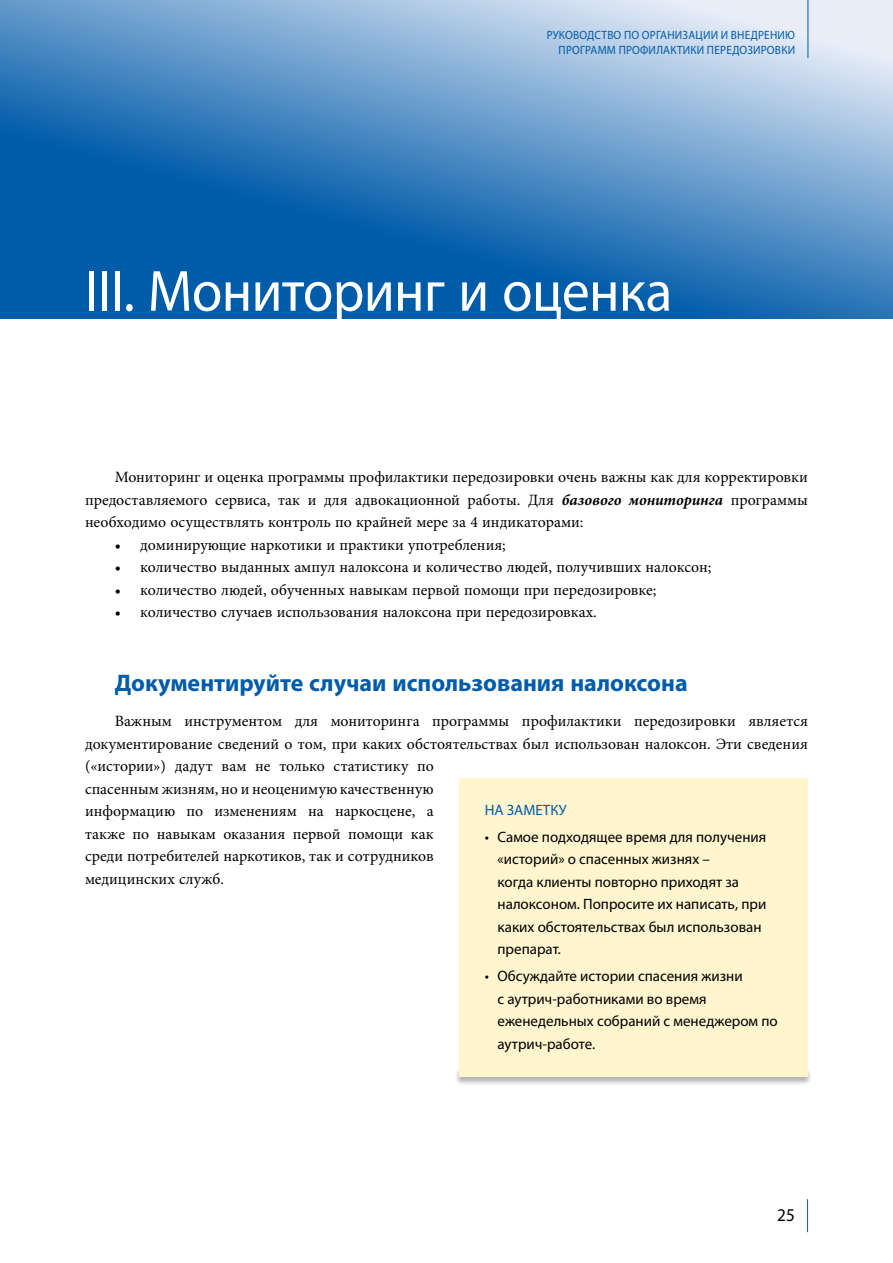
<style>
.page{position:relative;width:893px;height:1263px;background:#fff}
.page>*{position:absolute;margin:0;border:0;box-sizing:border-box;transform-origin:0 0}
.t1{font:58.5px "Myriad Pro";letter-spacing:-.01em;color:#fff;scale:.95 1}
.t2{font:700 24px "Myriad Pro";color:#005ba9}
.t3{font:18px "Myriad Pro";color:#000;scale:.95 1}
.t4{font:15.75px/22.5px "Minion Pro";color:#000;text-align:justify}
.t5{font:15px/22.5px "Myriad Pro";color:#000}
.t6{font:15px "Myriad Pro";color:#005ba9}
.t7{font:12px/15px "Myriad Pro";letter-spacing:.02em;color:#005ba9;text-align:right;scale:.94 1}
.s1{font-weight:700;font-style:italic}
</style>
<div class="page">
<hr style="left:807px;top:1199px;width:1px;height:33px;background:#005ba9">
<svg style="left:0;top:0;width:893px;height:319px;background:#4f8cc3"></svg>
<div style="left:455px;top:1067px;width:363px;height:25px;background:#000;opacity:.3"></div>
<div style="left:459px;top:1067px;width:349px;height:10px;background:#fff5cf"></div>
<div style="left:459px;top:778px;width:349px;height:296px;background:#fff5cf"></div>
<p class="t7" style="left:547px;top:27px;width:266px">Руководство по организации и внедрению программ профилактики передозировки</p>
<h1 class="t1" style="left:85px;top:255px;width:620px">III. Мониторинг и оценка</h1>
<p class="t4" style="left:85px;top:466px;width:724px;text-indent:30px">Мониторинг и оценка программы профилактики передозировки очень важны как для корректировки предоставляемого сервиса, так и для адвокационной работы. Для <span class="s1">базового мониторинга</span> программы необходимо осуществлять контроль по крайней мере за 4 индикаторами:</p>
<p class="t4" style="left:115px;top:533px;width:393px">• доминирующие наркотики и практики употребления;</p>
<p class="t4" style="left:115px;top:556px;width:598px">• количество выданных ампул налоксона и количество людей, получивших налоксон;</p>
<p class="t4" style="left:115px;top:578px;width:543px">• количество людей, обученных навыкам первой помощи при передозировке;</p>
<p class="t4" style="left:115px;top:601px;width:483px">• количество случаев использования налоксона при передозировках.</p>
<h2 class="t2" style="left:115px;top:667px;width:574px">Документируйте случаи использования налоксона</h2>
<p class="t4" style="left:85px;top:710px;width:724px;text-align:left;text-indent:30px">Важным инструментом для мониторинга программы профилактики передозировки является документирование сведений о том, при каких обстоятельствах был использован налоксон. Эти сведения («истории») дадут вам не только статистику по<br>спасенным жизням, но и неоценимую качественную<br>информацию по изменениям на наркосцене, а<br>также по навыкам оказания первой помощи как<br>среди потребителей наркотиков, так и сотрудников<br>медицинских служб.</p>
<p class="t6" style="left:485px;top:801px;width:49px">НА ЗАМЕТКУ</p>
<p class="t5" style="left:497px;top:825px;width:270px;text-indent:-13px">• Самое подходящее время для получения «историй» о спасенных жизнях –<br>когда клиенты повторно приходят за налоксоном. Попросите их написать, при каких обстоятельствах был использован препарат.</p>
<p class="t5" style="left:497px;top:965px;width:282px;text-indent:-13px">• Обсуждайте истории спасения жизни<br>с аутрич-работниками во время еженедельных собраний с менеджером по аутрич-работе.</p>
<p class="t3" style="left:777px;top:1203px;width:20px">25</p>
</div>
